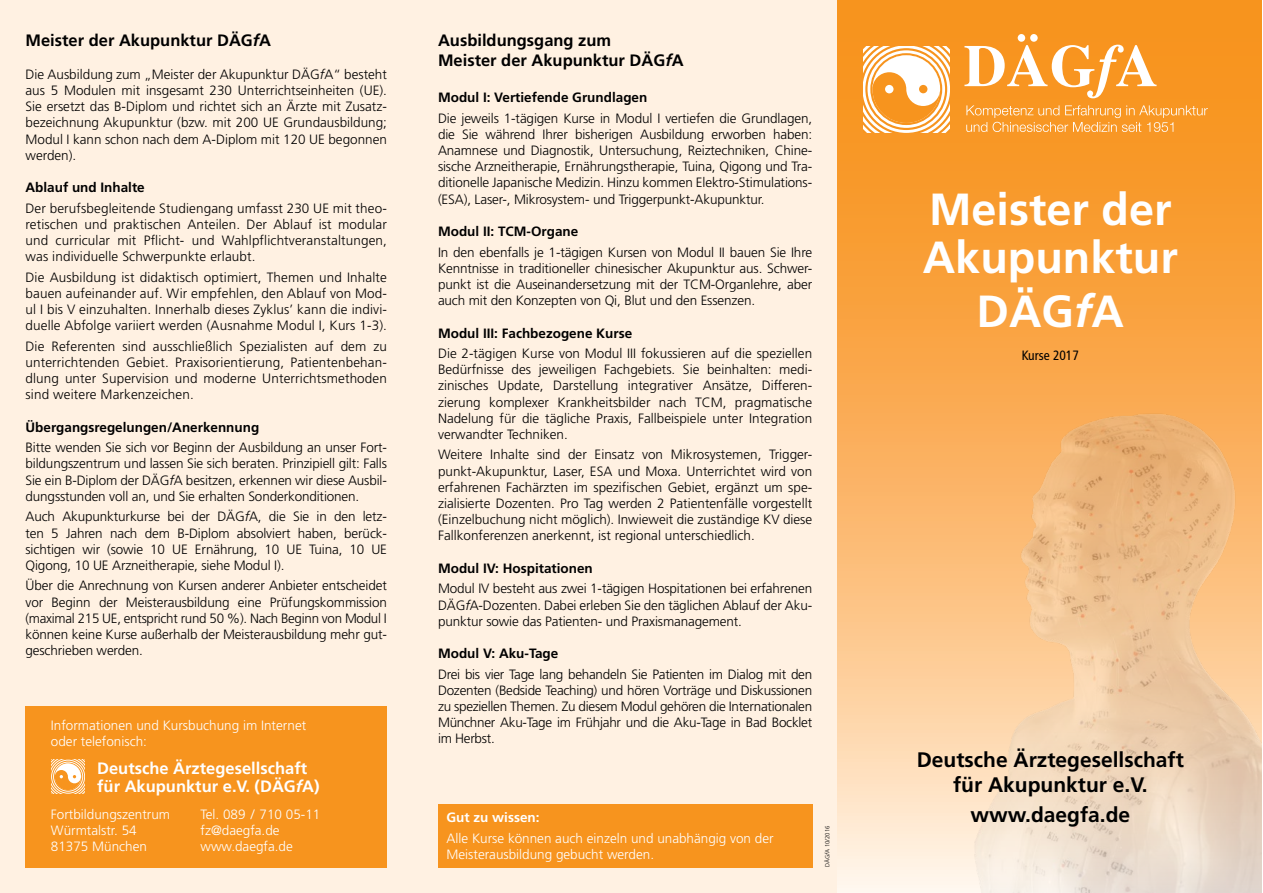
<style>
.page{position:relative;width:1263px;height:893px;background:#fff}
.page>*{position:absolute;margin:0;border:0;box-sizing:border-box;transform-origin:0 0}
.t1{font:700 45px/48px "Frutiger LT";color:#fff}
.t2{font:700 21px/25.2px "Frutiger LT";color:#000;text-align:center}
.t3{font:700 16.5px/19.8px "Frutiger LT";color:#000}
.t4{font:700 16.5px/18px "Frutiger LT";color:#fff}
.t5{font:300 13.5px/16.2px "Frutiger LT";letter-spacing:-.01em;color:#000;text-align:justify}
.t6{font:300 13.5px/16.2px "Frutiger LT";color:#fff}
.t7{font:700 13.5px "Frutiger LT";color:#000}
.t8{font:700 13.5px "Frutiger LT";color:#fff}
.t9{font:condensed 13.5px "Frutiger LT";color:#000}
.t10{font:300 6px "Frutiger LT";color:#000}
.s1{font-style:italic}
</style>
<div class="page">
<div style="left:0;top:0;width:838px;height:893px;background:#fff1e2"></div>
<svg style="left:838px;top:0;width:424px;height:893px;background:#f9a94c"></svg>
<svg style="left:863px;top:46px;width:86px;height:86px"></svg>
<div style="left:919px;top:85px;width:8px;height:8px;background:#f7941e;border-radius:50%"></div>
<div style="left:885px;top:85px;width:8px;height:8px;background:#fff;border-radius:50%"></div>
<svg style="left:966px;top:105px;width:242px;height:27px;background:#f8a644"></svg>
<svg style="left:964px;top:34px;width:192px;height:64px"></svg>
<div style="left:438px;top:804px;width:374px;height:63px;background:#f7941e"></div>
<img style="left:938px;top:387px;width:324px;height:506px">
<div style="left:26px;top:706px;width:361px;height:161px;background:#f7941e"></div>
<svg style="left:51px;top:759px;width:34px;height:35px"></svg>
<svg style="left:51px;top:760px;width:34px;height:33px"></svg>
<p class="t3" style="left:26px;top:31px;width:247px">Meister der Akupunktur DÄG<span class="s1">f</span>A</p>
<p class="t5" style="left:26px;top:66px;width:363px">Die Ausbildung zum „Meister der Akupunktur DÄG<span class="s1">f</span>A“ besteht aus 5 Modulen mit insgesamt 230 Unterrichtseinheiten (UE).<br>Sie ersetzt das B-Diplom und richtet sich an Ärzte mit Zusatz&shy;bezeichnung Akupunktur (bzw. mit 200 UE Grundausbildung; Modul I kann schon nach dem A-Diplom mit 120 UE begonnen werden).</p>
<p class="t7" style="left:26px;top:180px;width:121px">Ablauf und Inhalte</p>
<p class="t5" style="left:26px;top:200px;width:363px">Der berufsbegleitende Studiengang umfasst 230 UE mit theo&shy;retischen und praktischen Anteilen. Der Ablauf ist modular und curricular mit Pflicht- und Wahlpflichtveranstaltungen, was individuelle Schwerpunkte erlaubt.</p>
<p class="t5" style="left:26px;top:269px;width:363px">Die Ausbildung ist didaktisch optimiert, Themen und Inhalte bauen aufeinander auf. Wir empfehlen, den Ablauf von Mod&shy;ul I bis V einzuhalten. Innerhalb dieses Zyklus’ kann die indivi&shy;duelle Abfolge variiert werden (Ausnahme Modul I, Kurs 1-3).</p>
<p class="t5" style="left:26px;top:338px;width:363px">Die Referenten sind ausschließlich Spezialisten auf dem zu unterrichtenden Gebiet. Praxisorientierung, Patientenbehan&shy;dlung unter Supervision und moderne Unterrichtsmethoden sind weitere Markenzeichen.</p>
<p class="t7" style="left:26px;top:419px;width:235px">Übergangsregelungen/Anerkennung</p>
<p class="t5" style="left:26px;top:440px;width:363px">Bitte wenden Sie sich vor Beginn der Ausbildung an unser Fort&shy;bildungszentrum und lassen Sie sich beraten. Prinzipiell gilt: Falls Sie ein B-Diplom der DÄG<span class="s1">f</span>A besitzen, erkennen wir diese Ausbil&shy;dungsstunden voll an, und Sie erhalten Sonderkonditionen.</p>
<p class="t5" style="left:26px;top:509px;width:363px">Auch Akupunkturkurse bei der DÄG<span class="s1">f</span>A, die Sie in den letz&shy;ten 5 Jahren nach dem B-Diplom absolviert haben, berück&shy;sichtigen wir (sowie 10 UE Ernährung, 10 UE Tuina, 10 UE Qigong, 10 UE Arzneitherapie, siehe Modul I).</p>
<p class="t5" style="left:26px;top:578px;width:363px">Über die Anrechnung von Kursen anderer Anbieter entscheidet vor Beginn der Meisterausbildung eine Prüfungskommission (maximal 215 UE, entspricht rund 50 %). Nach Beginn von Modul I können keine Kurse außerhalb der Meisterausbildung mehr gut&shy;geschrieben werden.</p>
<p class="t6" style="left:51px;top:718px;width:257px">Informationen und Kursbuchung im Internet oder telefonisch:</p>
<p class="t4" style="left:97px;top:759px;width:224px">Deutsche Ärztegesellschaft für Akupunktur e.V. (DÄG<span class="s1">f</span>A)</p>
<p class="t6" style="left:51px;top:806px;width:121px">Fortbildungszentrum<br>Würmtalstr. 54<br>81375 München</p>
<p class="t6" style="left:201px;top:806px;width:121px">Tel. 089 / 710 05-11 fz@daegfa.de www.daegfa.de</p>
<p class="t3" style="left:438px;top:31px;width:247px">Ausbildungsgang zum<br>Meister der Akupunktur DÄG<span class="s1">f</span>A</p>
<p class="t7" style="left:438px;top:90px;width:211px">Modul I: Vertiefende Grundlagen</p>
<p class="t5" style="left:438px;top:110px;width:376px">Die jeweils 1-tägigen Kurse in Modul I vertiefen die Grundlagen, die Sie während Ihrer bisherigen Ausbildung erworben haben:<br>Anamnese und Diagnostik, Untersuchung, Reiztechniken, Chine&shy;sische Arzneitherapie, Ernährungstherapie, Tuina, Qigong und Tra&shy;ditionelle Japanische Medizin. Hinzu kommen Elektro-Stimulations-(ESA), Laser-, Mikrosystem- und Triggerpunkt-Akupunktur.</p>
<p class="t7" style="left:438px;top:223px;width:142px">Modul II: TCM-Organe</p>
<p class="t5" style="left:438px;top:244px;width:376px">In den ebenfalls je 1-tägigen Kursen von Modul II bauen Sie Ihre Kenntnisse in traditioneller chinesischer Akupunktur aus. Schwer&shy;punkt ist die Auseinandersetzung mit der TCM-Organlehre, aber auch mit den Konzepten von Qi, Blut und den Essenzen.</p>
<p class="t7" style="left:438px;top:325px;width:196px">Modul III: Fachbezogene Kurse</p>
<p class="t5" style="left:438px;top:345px;width:376px">Die 2-tägigen Kurse von Modul III fokussieren auf die speziellen Bedürfnisse des jeweiligen Fachgebiets. Sie beinhalten: medi&shy;zinisches Update, Darstellung integrativer Ansätze, Differen&shy;zierung komplexer Krankheitsbilder nach TCM, pragmatische Nadelung für die tägliche Praxis, Fallbeispiele unter Integration verwandter Techniken.</p>
<p class="t5" style="left:438px;top:447px;width:376px">Weitere Inhalte sind der Einsatz von Mikrosystemen, Trigger&shy;punkt-Akupunktur, Laser, ESA und Moxa. Unterrichtet wird von erfahrenen Fachärzten im spezifischen Gebiet, ergänzt um spe&shy;zialisierte Dozenten. Pro Tag werden 2 Patientenfälle vorgestellt (Einzelbuchung nicht möglich). Inwieweit die zuständige KV diese Fallkonferenzen anerkennt, ist regional unterschiedlich.</p>
<p class="t7" style="left:438px;top:560px;width:156px">Modul IV: Hospitationen</p>
<p class="t5" style="left:438px;top:581px;width:376px">Modul IV besteht aus zwei 1-tägigen Hospitationen bei erfahrenen DÄG<span class="s1">f</span>A-Dozenten. Dabei erleben Sie den täglichen Ablauf der Aku&shy;punktur sowie das Patienten- und Praxismanagement.</p>
<p class="t7" style="left:438px;top:645px;width:122px">Modul V: Aku-Tage</p>
<p class="t5" style="left:438px;top:666px;width:376px">Drei bis vier Tage lang behandeln Sie Patienten im Dialog mit den Dozenten (Bedside Teaching) und hören Vorträge und Diskussionen zu speziellen Themen. Zu diesem Modul gehören die Internationalen Münchner Aku-Tage im Frühjahr und die Aku-Tage in Bad Bocklet im Herbst.</p>
<p class="t8" style="left:446px;top:810px;width:95px">Gut zu wissen:</p>
<p class="t6" style="left:446px;top:830px;width:329px">Alle Kurse können auch einzeln und unabhängig von der<br>Meisterausbildung gebucht werden.</p>
<p class="t10" style="left:824px;top:867px;width:43px;rotate:-90deg">DÄG<span class="s1">f</span>A 10/2016</p>
<h1 class="t1" style="left:923px;top:186px;width:257px">Meister der<br>Akupunktur</h1>
<h1 class="t1" style="left:976px;top:288px;width:149px">DÄG<span class="s1">f</span>A</h1>
<p class="t9" style="left:1022px;top:348px;width:59px">Kurse 2017</p>
<h2 class="t2" style="left:917px;top:747px;width:269px">Deutsche Ärztegesellschaft für Akupunktur e.V.</h2>
<h2 class="t2" style="left:970px;top:802px;width:161px">www.daegfa.de</h2>
</div>
